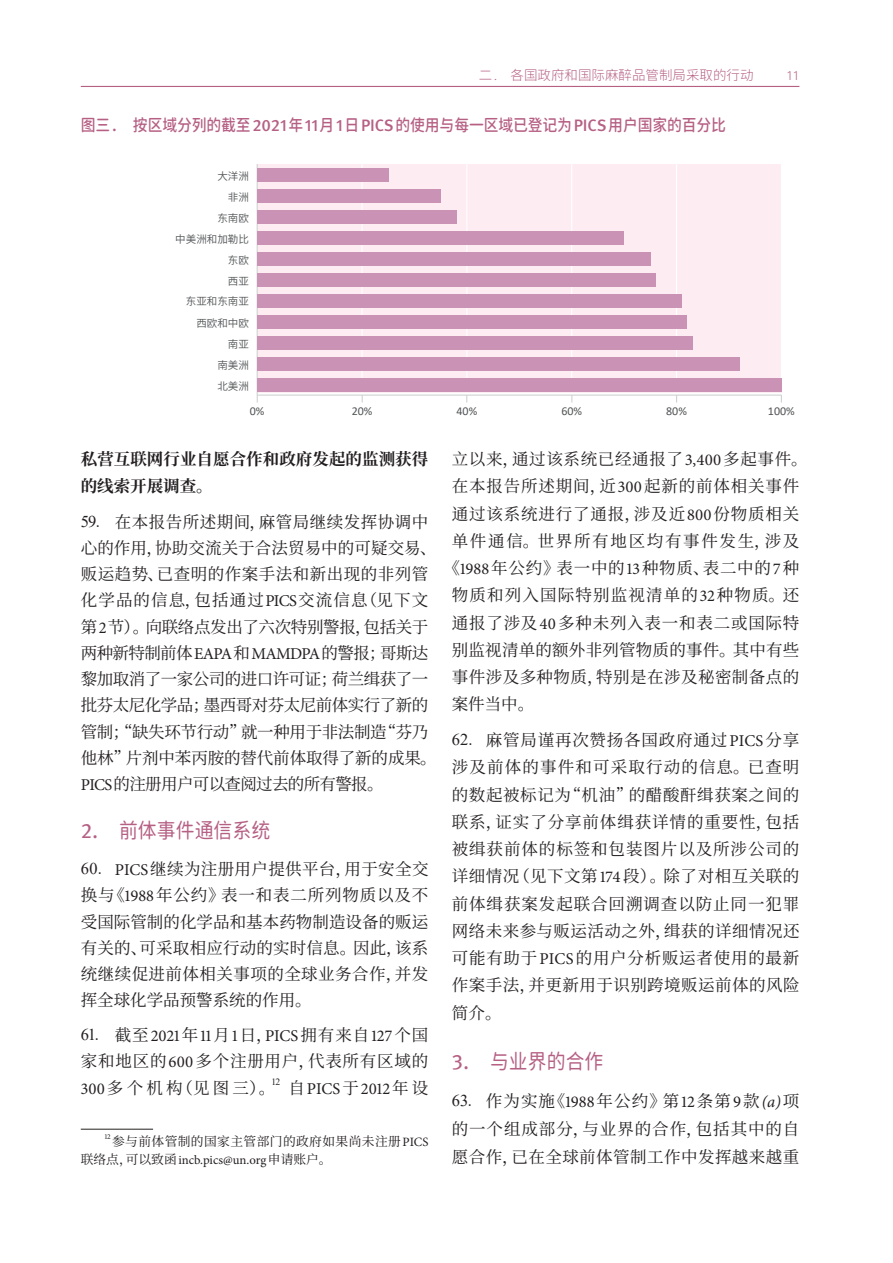
<style>
.page{position:relative;width:893px;height:1263px;background:#fff}
.page>*{position:absolute;margin:0;border:0;box-sizing:border-box;transform-origin:0 0}
.C{font:21px "Resource Han Rounded CN Regular";color:#b66084;scale:.9 1}
.copy_2_digits{font:16.5px/27.3px "Source Han Serif SC";letter-spacing:.03em;color:#231f20;text-align:justify}
.copy_2_digits-2{font:16.5px/26.2px "Source Han Serif SC";letter-spacing:-.02em;color:#231f20}
.copy_2_digits-3{font:16.5px "Source Han Serif SC";letter-spacing:.05em;color:#231f20}
.figure_head{font:16.5px "Resource Han Rounded CN Medium";letter-spacing:-.01em;color:#b66084;scale:.9 1}
.copy_2_digits-4{font:700 16.5px/27px "Source Han Serif SC";letter-spacing:.005em;color:#231f20}
.copy_2_digits-5{font:16.5px "Source Han Serif SC";letter-spacing:.07em;color:#231f20}
.copy_2_digits-6{font:16.5px "Source Han Serif SC";letter-spacing:.1em;color:#231f20}
.copy_2_digits-7{font:16.5px "Minion Pro";color:#231f20}
.t1{font:13.5px "Resource Han Rounded CN Light";color:#b66084}
.footnote{font:12.75px/18px "Source Han Serif SC";letter-spacing:.03em;color:#231f20}
.t2{font:12px "Calibri";color:#515455}
.t3{font:10.5px "Source Han Sans CN";color:#515455}
.copy_2_digits-8{font:9.6px "Times New Roman";color:#231f20}
.footnote-2{font:7.5px "Minion Pro";color:#231f20}
.s1{font-family:"Meta OT";font-weight:300}
.s2{font-family:"Meta OT";font-weight:500}
.s3{font-family:"Times New Roman"}
.s4{font-family:"Minion Pro"}
.s5{font-family:"Meta OT"}
.s6{font-family:"Source Han Serif SC"}
.s7{font-family:"Minion Pro";font-style:italic}
</style>
<div class="page">
<hr style="left:81px;top:86px;width:718px;height:1px;background:#b66084">
<hr style="left:81px;top:1129px;width:72px;height:1px;background:#231f20">
<div style="left:257px;top:164px;width:524px;height:228px;background:#fdecf2"></div>
<hr style="left:257px;top:394px;width:524px;height:2px;background:#d1d2d2">
<hr style="left:361px;top:149px;width:2px;height:231px;background:#fff">
<hr style="left:466px;top:149px;width:1px;height:231px;background:#fff">
<hr style="left:571px;top:149px;width:1px;height:231px;background:#fff">
<hr style="left:676px;top:149px;width:1px;height:231px;background:#fff">
<hr style="left:257px;top:164px;width:1px;height:231px;background:#d1d2d2">
<div style="left:257px;top:378px;width:524px;height:13px;background:#ca93b5"></div>
<div style="left:257px;top:357px;width:482px;height:13px;background:#ca93b5"></div>
<div style="left:257px;top:336px;width:435px;height:13px;background:#ca93b5"></div>
<div style="left:257px;top:315px;width:430px;height:13px;background:#ca93b5"></div>
<div style="left:257px;top:294px;width:425px;height:13px;background:#ca93b5"></div>
<div style="left:257px;top:273px;width:399px;height:13px;background:#ca93b5"></div>
<div style="left:257px;top:252px;width:393px;height:13px;background:#ca93b5"></div>
<div style="left:257px;top:231px;width:367px;height:13px;background:#ca93b5"></div>
<div style="left:257px;top:210px;width:199px;height:13px;background:#ca93b5"></div>
<div style="left:257px;top:189px;width:184px;height:13px;background:#ca93b5"></div>
<div style="left:257px;top:168px;width:131px;height:13px;background:#ca93b5"></div>
<p class="t1" style="left:479px;top:67px;width:322px">二<span class="s1">.</span>　各国政府和国际麻醉品管制局采取的行动 　　<span class="s1">11</span></p>
<p class="figure_head" style="left:81px;top:116px;width:718px">图三<span class="s2">.</span> 按区域分列的截至<span class="s2">2021</span>年<span class="s2">11</span>月<span class="s2">1</span>日<span class="s2">PICS</span>的使用与每一区域已登记为<span class="s2">PICS</span>用户国家的百分比</p>
<p class="t3" style="left:217px;top:170px;width:33px">大洋洲</p>
<p class="t3" style="left:228px;top:191px;width:23px">非洲</p>
<p class="t3" style="left:217px;top:212px;width:33px">东南欧</p>
<p class="t3" style="left:175px;top:233px;width:75px">中美洲和加勒比</p>
<p class="t3" style="left:228px;top:254px;width:23px">东欧</p>
<p class="t3" style="left:228px;top:275px;width:23px">西亚</p>
<p class="t3" style="left:186px;top:295px;width:65px">东亚和东南亚</p>
<p class="t3" style="left:196px;top:317px;width:54px">西欧和中欧</p>
<p class="t3" style="left:228px;top:338px;width:23px">南亚</p>
<p class="t3" style="left:217px;top:359px;width:33px">南美洲</p>
<p class="t3" style="left:217px;top:380px;width:33px">北美洲</p>
<p class="t2" style="left:250px;top:403px;width:16px">0%</p>
<p class="t2" style="left:352px;top:403px;width:22px">20%</p>
<p class="t2" style="left:456px;top:403px;width:22px">40%</p>
<p class="t2" style="left:561px;top:403px;width:22px">60%</p>
<p class="t2" style="left:666px;top:403px;width:22px">80%</p>
<p class="t2" style="left:768px;top:403px;width:28px">100%</p>
<p class="copy_2_digits-4" style="left:81px;top:446px;width:349px">私营互联网行业自愿合作和政府发起的监测获得的线索开展调查。</p>
<p class="copy_2_digits-2" style="left:81px;top:509px;width:357px"><span class="s3">59.</span> 在本报告所述期间，麻管局继续发挥协调中心的作用，协助交流关于合法贸易中的可疑交易、贩运趋势、已查明的作案手法和新出现的非列管化学品的信息，包括通过<span class="s4">PICS</span>交流信息（见下文第<span class="s4">2</span>节）。向联络点发出了六次特别警报，包括关于两种新特制前体<span class="s4">EAPA</span>和<span class="s4">MAMDPA</span>的警报；哥斯达黎加取消了一家公司的进口许可证；荷兰缉获了一批芬太尼化学品；墨西哥对芬太尼前体实行了新的管制；“缺失环节行动”就一种用于非法制造“芬乃他林”片剂中苯丙胺的替代前体取得了新的成果。<br><span class="s4">PICS</span>的注册用户可以查阅过去的所有警报。</p>
<p class="C" style="left:81px;top:818px;width:212px"><span class="s5">2.</span> 前体事件通信系统</p>
<p class="copy_2_digits" style="left:81px;top:856px;width:349px;line-height:26.2px"><span class="s3">60.</span> <span class="s4">PICS</span>继续为注册用户提供平台，用于安全交换与《<span class="s4">1988</span>年公约》表一和表二所列物质以及不受国际管制的化学品和基本药物制造设备的贩运有关的、可采取相应行动的实时信息。因此，该系统继续促进前体相关事项的全球业务合作，并发挥全球化学品预警系统的作用。</p>
<p class="copy_2_digits" style="left:81px;top:1022px;width:349px;line-height:26.2px"><span class="s3">61.</span> 截至<span class="s4">2021</span>年<span class="s4">11</span>月<span class="s4">1</span>日，<span class="s4">PICS</span>拥有来自<span class="s4">127</span>个国家和地区的<span class="s4">600</span>多个注册用户，代表所有区域的<span class="s4">300</span>多个机构（见图三）。</p>
<p class="copy_2_digits-8" style="left:272px;top:1075px;width:10px">12</p>
<p class="copy_2_digits-7" style="left:288px;top:1077px;width:142px"><span class="s6">自</span>PICS<span class="s6">于</span>2012<span class="s6">年设</span></p>
<p class="footnote-2" style="left:105px;top:1132px;width:7px">12</p>
<p class="footnote" style="left:81px;top:1132px;width:349px;text-indent:31px">参与前体管制的国家主管部门的政府如果尚未注册<span class="s4">PICS</span>联络点，可以致函<span class="s4">incb.pics@un.org</span>申请账户。</p>
<p class="copy_2_digits" style="left:452px;top:446px;width:357px">立以来，通过该系统已经通报了<span class="s4">3,400</span>多起事件。</p>
<p class="copy_2_digits-3" style="left:452px;top:477px;width:349px">在本报告所述期间，近<span class="s4">300</span>起新的前体相关事件</p>
<p class="copy_2_digits-3" style="left:452px;top:504px;width:349px">通过该系统进行了通报，涉及近<span class="s4">800</span>份物质相关</p>
<p class="copy_2_digits-6" style="left:452px;top:532px;width:349px">单件通信。世界所有地区均有事件发生，涉及</p>
<p class="copy_2_digits-3" style="left:444px;top:559px;width:357px">《<span class="s4">1988</span>年公约》表一中的<span class="s4">13</span>种物质、表二中的<span class="s4">7</span>种</p>
<p class="copy_2_digits-5" style="left:452px;top:586px;width:349px">物质和列入国际特别监视清单的<span class="s4">32</span>种物质。还</p>
<p class="copy_2_digits-3" style="left:452px;top:613px;width:349px">通报了涉及<span class="s4">40</span>多种未列入表一和表二或国际特</p>
<p class="copy_2_digits" style="left:452px;top:636px;width:349px">别监视清单的额外非列管物质的事件。其中有些</p>
<p class="copy_2_digits" style="left:452px;top:664px;width:349px">事件涉及多种物质，特别是在涉及秘密制备点的</p>
<p class="copy_2_digits" style="left:452px;top:691px;width:84px">案件当中。</p>
<p class="copy_2_digits" style="left:452px;top:727px;width:349px"><span class="s3">62.</span> 麻管局谨再次赞扬各国政府通过<span class="s4">PICS</span>分享涉及前体的事件和可采取行动的信息。已查明的数起被标记为“机油”的醋酸酐缉获案之间的联系，证实了分享前体缉获详情的重要性，包括被缉获前体的标签和包装图片以及所涉公司的详细情况（见下文第<span class="s4">174</span>段）。除了对相互关联的前体缉获案发起联合回溯调查以防止同一犯罪网络未来参与贩运活动之外，缉获的详细情况还可能有助于<span class="s4">PICS</span>的用户分析贩运者使用的最新作案手法，并更新用于识别跨境贩运前体的风险简介。</p>
<p class="C" style="left:452px;top:1049px;width:170px"><span class="s5">3.</span> 与业界的合作</p>
<p class="copy_2_digits" style="left:452px;top:1087px;width:349px;line-height:28px"><span class="s3">63.</span> 作为实施《<span class="s4">1988</span>年公约》第<span class="s4">12</span>条第<span class="s4">9</span>款<span class="s7">(a)</span>项的一个组成部分，与业界的合作，包括其中的自愿合作，已在全球前体管制工作中发挥越来越重</p>
</div>
